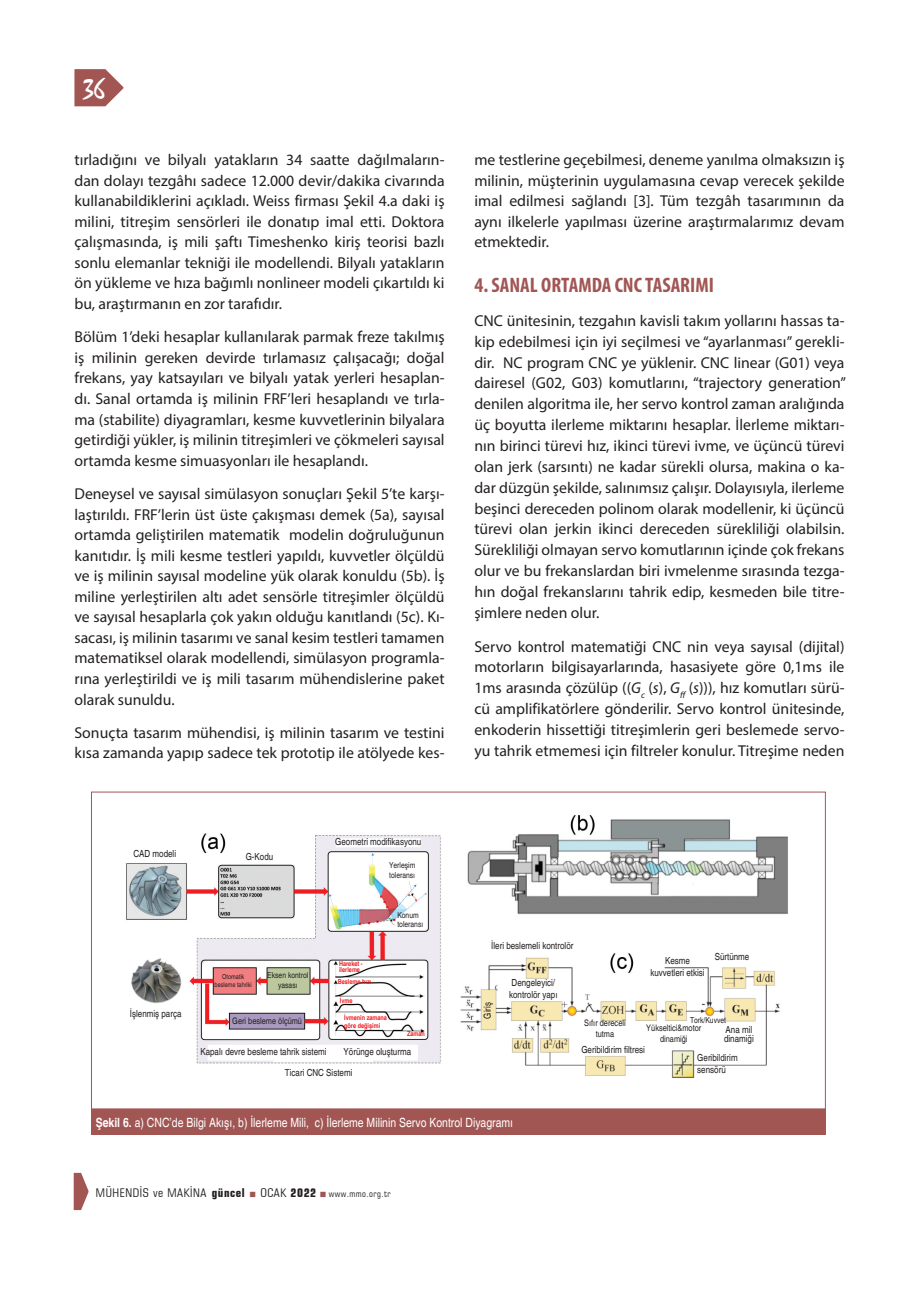
<style>
.page{position:relative;width:919px;height:1289px;background:#fff}
.page>*{position:absolute;margin:0;border:0;box-sizing:border-box;transform-origin:0 0}
.t1{font:27px "TR Mystical Plain";color:#fff}
.t2{font:700 condensed 21px "Myriad Pro";color:#a15654}
.t3{font:15.75px/20.5px "Myriad Pro";color:#231f20;text-align:justify}
.t4{font:condensed 12.75px "Helvetica";color:#fff}
.t5{font:condensed 12px "Square 721 BT";letter-spacing:.05em;color:#231f20}
.t6{font:condensed 9.75px/11.7px "Helvetica";color:#231f20}
.t7{font:condensed 9px/10.8px "Helvetica";color:#231f20;text-align:center}
.t8{font:condensed 9px "Square 721 BT";letter-spacing:.05em;color:#231f20}
.t9{font:condensed 8.25px/9.9px "Helvetica";color:#231f20}
.t10{font:700 condensed 6.75px/8.1px "Helvetica";color:#ee1f23}
.t11{font:condensed 6.75px/8.1px "Helvetica";color:#231f20;text-align:center}
.s1{font-style:italic}
.s2{font-weight:700}
.s3{font-size:12px}
.s4{font-weight:700;font-size:12px}
</style>
<div class="page">
<svg style="left:74px;top:69px;width:49px;height:37px"></svg>
<svg style="left:74px;top:1172px;width:14px;height:37px"></svg>
<img style="left:126px;top:815px;width:662px;height:263px">
<div style="left:91px;top:1109px;width:734px;height:25px;background:#a15654"></div>
<h1 class="t1" style="left:83px;top:73px;width:24px">36</h1>
<p class="t3" style="left:74px;top:149px;width:371px">tırladığını ve bilyalı yatakların 34 saatte dağılmaların&shy;dan dolayı tezgâhı sadece 12.000 devir/dakika civarında kullanabildiklerini açıkladı. Weiss firması Şekil 4.a daki iş milini, titreşim sensörleri ile donatıp imal etti. Doktora çalışmasında, iş mili şaftı Timeshenko kiriş teorisi bazlı sonlu elemanlar tekniği ile modellendi. Bilyalı yatakların ön yükleme ve hıza bağımlı nonlineer modeli çıkartıldı ki bu, araştırmanın en zor tarafıdır.</p>
<p class="t3" style="left:74px;top:326px;width:371px">Bölüm 1’deki hesaplar kullanılarak parmak freze takılmış iş milinin gereken devirde tırlamasız çalışacağı; doğal frekans, yay katsayıları ve bilyalı yatak yerleri hesaplan&shy;dı. Sanal ortamda iş milinin FRF’leri hesaplandı ve tırla&shy;ma (stabilite) diyagramları, kesme kuvvetlerinin bilyalara getirdiği yükler, iş milinin titreşimleri ve çökmeleri sayısal ortamda kesme simuasyonları ile hesaplandı.</p>
<p class="t3" style="left:74px;top:483px;width:371px">Deneysel ve sayısal simülasyon sonuçları Şekil 5’te karşı&shy;laştırıldı. FRF’lerin üst üste çakışması demek (5a), sayısal ortamda geliştirilen matematik modelin doğruluğunun kanıtıdır. İş mili kesme testleri yapıldı, kuvvetler ölçüldü ve iş milinin sayısal modeline yük olarak konuldu (5b). İş miline yerleştirilen altı adet sensörle titreşimler ölçüldü ve sayısal hesaplarla çok yakın olduğu kanıtlandı (5c). Kı&shy;sacası, iş milinin tasarımı ve sanal kesim testleri tamamen matematiksel olarak modellendi, simülasyon programla&shy;rına yerleştirildi ve iş mili tasarım mühendislerine paket olarak sunuldu.</p>
<p class="t3" style="left:74px;top:722px;width:371px">Sonuçta tasarım mühendisi, iş milinin tasarım ve testini kısa zamanda yapıp sadece tek prototip ile atölyede kes-</p>
<p class="t6" style="left:133px;top:847px;width:44px">CAD modeli</p>
<p class="t6" style="left:246px;top:850px;width:29px">G-Kodu</p>
<p class="t6" style="left:335px;top:835px;width:88px">Geometri modifikasyonu</p>
<p class="t9" style="left:389px;top:860px;width:28px">Yerleşim toleransı</p>
<p class="t9" style="left:397px;top:909px;width:27px">Konum toleransı</p>
<p class="t3" style="left:474px;top:149px;width:371px">me testlerine geçebilmesi, deneme yanılma olmaksızın iş milinin, müşterinin uygulamasına cevap verecek şekilde imal edilmesi sağlandı [3]. Tüm tezgâh tasarımının da aynı ilkelerle yapılması üzerine araştırmalarımız devam etmektedir.</p>
<h2 class="t2" style="left:474px;top:272px;width:241px">4. SANAL ORTAMDA CNC TASARIMI</h2>
<p class="t3" style="left:474px;top:310px;width:373px">CNC ünitesinin, tezgahın kavisli takım yollarını hassas ta&shy;kip edebilmesi için iyi seçilmesi ve “ayarlanması” gerekli&shy;dir. NC program CNC ye yüklenir. CNC linear (G01) veya dairesel (G02, G03) komutlarını, “trajectory generation” denilen algoritma ile, her servo kontrol zaman aralığında üç boyutta ilerleme miktarını hesaplar. İlerleme miktarı&shy;nın birinci türevi hız, ikinci türevi ivme, ve üçüncü türevi olan jerk (sarsıntı) ne kadar sürekli olursa, makina o ka&shy;dar düzgün şekilde, salınımsız çalışır. Dolayısıyla, ilerleme beşinci dereceden polinom olarak modellenir, ki üçüncü türevi olan jerkin ikinci dereceden sürekliliği olabilsin.<br>Sürekliliği olmayan servo komutlarının içinde çok frekans olur ve bu frekanslardan biri ivmelenme sırasında tezga&shy;hın doğal frekanslarını tahrik edip, kesmeden bile titre&shy;şimlere neden olur.</p>
<p class="t3" style="left:474px;top:635px;width:371px">Servo kontrol matematiği CNC nin veya sayısal (dijital) motorların bilgisayarlarında, hasasiyete göre 0,1ms ile 1ms arasında çözülüp ((<span class="s1">G</span><sub>c</sub> (<span class="s1">s</span>), <span class="s1">G</span><sub>ff</sub> (<span class="s1">s</span>))), hız komutları sürü&shy;cü amplifikatörlere gönderilir. Servo kontrol ünitesinde, enkoderin hissettiği titreşimlerin geri beslemede servo&shy;yu tahrik etmemesi için filtreler konulur. Titreşime neden</p>
<p class="t6" style="left:130px;top:1008px;width:53px">İşlenmiş parça</p>
<p class="t6" style="left:491px;top:940px;width:84px">İleri beslemeli kontrolör</p>
<p class="t6" style="left:509px;top:977px;width:50px">Dengeleyici/ kontrolör yapı</p>
<p class="t6" style="left:650px;top:954px;width:56px;text-align:center">Kesme kuvvetleri etkisi</p>
<p class="t6" style="left:714px;top:951px;width:36px">Sürtünme</p>
<p class="t10" style="left:339px;top:960px;width:25px;line-height:6px">Hareket - ilerleme</p>
<p class="t11" style="left:214px;top:972px;width:39px">Otomatik besleme tahriki</p>
<p class="t9" style="left:267px;top:970px;width:42px;text-align:center">Eksen kontrol yasası</p>
<p class="t10" style="left:338px;top:977px;width:35px">Besleme hızı</p>
<p class="t10" style="left:340px;top:996px;width:14px">İvme</p>
<p class="t6" style="left:481px;top:1018px;width:18px;rotate:-90deg">Giriş</p>
<p class="t10" style="left:344px;top:1013px;width:44px">İvmenin zamana göre değişimi</p>
<p class="t7" style="left:232px;top:1015px;width:71px">Geri besleme ölçümü</p>
<p class="t9" style="left:690px;top:1015px;width:38px">Tork/Kuvvet</p>
<p class="t7" style="left:584px;top:1017px;width:43px">Sıfır dereceli tutma</p>
<p class="t7" style="left:646px;top:1022px;width:56px">Yükseltici&amp;motor dinamiği</p>
<p class="t6" style="left:724px;top:1024px;width:31px;line-height:9px">Ana mil dinamiği</p>
<p class="t10" style="left:407px;top:1029px;width:19px">Zaman</p>
<p class="t6" style="left:581px;top:1043px;width:65px">Geribildirim filtresi</p>
<p class="t6" style="left:285px;top:1041px;width:69px;line-height:20.7px;text-indent:-84px">Kapalı devre besleme tahrik sistemi<br>Ticari CNC Sistemi</p>
<p class="t6" style="left:343px;top:1046px;width:69px">Yörünge oluşturma</p>
<p class="t6" style="left:697px;top:1051px;width:42px">Geribildirim sensörü</p>
<p class="t4" style="left:96px;top:1114px;width:419px"><span class="s2">Şekil 6.</span> a) CNC’de Bilgi Akışı, b) İlerleme Mili, c) İlerleme Milinin Servo Kontrol Diyagramı</p>
<p class="t5" style="left:96px;top:1185px;width:150px">MÜHENDİS ve MAKİNA <span class="s2">güncel</span></p>
<p class="t8" style="left:260px;top:1188px;width:132px"><span class="s3">OCAK</span> <span class="s4">2022</span> www.mmo.org.tr</p>
</div>
